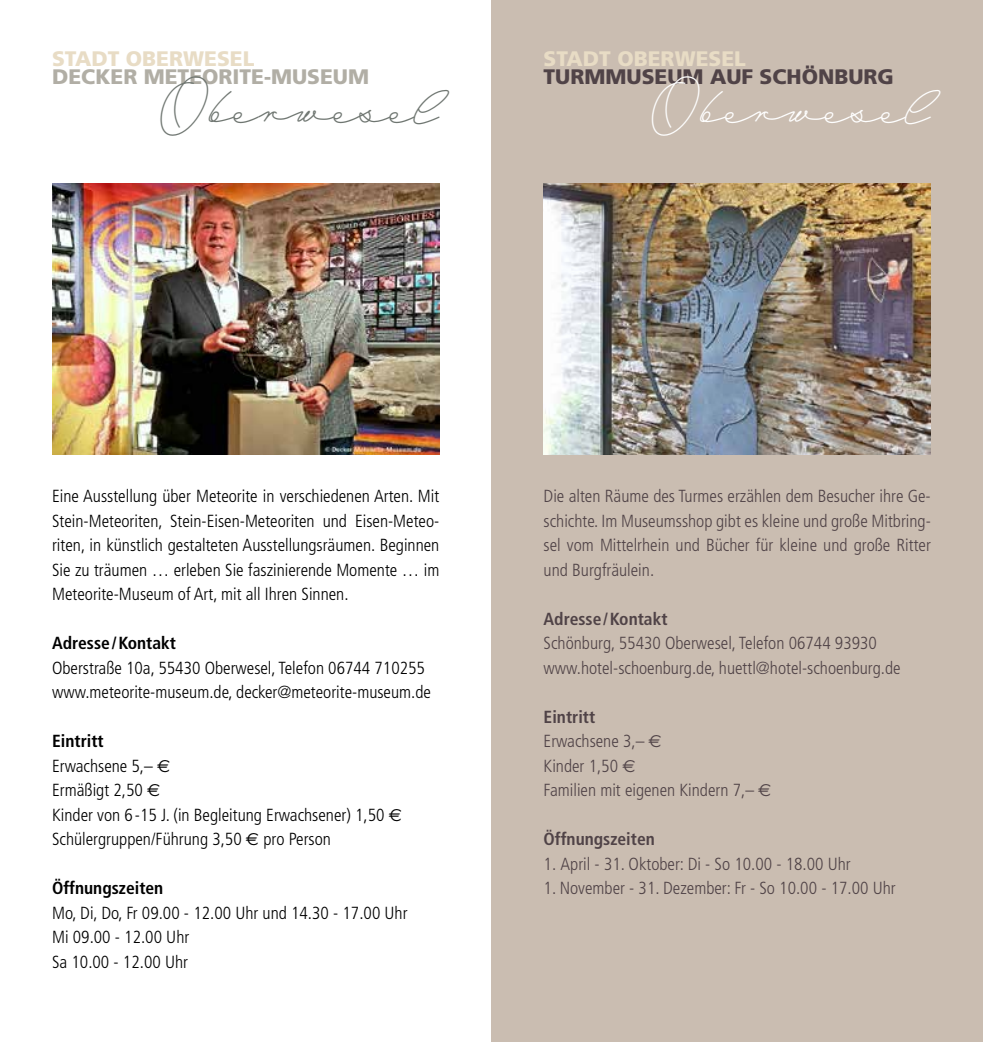
<style>
.page{position:relative;width:983px;height:1042px;background:#fff}
.page>*{position:absolute;margin:0;border:0;box-sizing:border-box;transform-origin:0 0}
.t1{font:47.77px "Mina";color:#6f7671}
.t2{font:47.77px "Mina";color:#fff}
.t3{font:900 21px "Frutiger";color:#e8dcc5}
.t4{font:900 21px "Frutiger";color:#b1aea5}
.t5{font:900 21px "Frutiger";color:#504347}
.t6{font:300 condensed 17.5px/24.5px "Frutiger";color:#000}
.t7{font:300 condensed 17.5px/24.5px "Frutiger";color:#504347}
.t8{font:700 condensed 17.5px "Frutiger";color:#000}
.t9{font:700 condensed 17.5px "Frutiger";color:#504347}
.s1{font-weight:700}
.s2{font-family:"Euro Sans";font-weight:400;font-stretch:normal}
</style>
<div class="page">
<div style="left:491px;top:0;width:491px;height:1042px;background:#cabdb1"></div>
<img style="left:52px;top:184px;width:387px;height:270px">
<img style="left:543px;top:184px;width:387px;height:270px">
<p class="t3" style="left:52px;top:46px;width:204px">STADT OBERWESEL</p>
<p class="t4" style="left:52px;top:64px;width:318px">DECKER METEORITE-MUSEUM</p>
<p class="t3" style="left:543px;top:46px;width:204px">STADT OBERWESEL</p>
<p class="t5" style="left:543px;top:64px;width:352px">TURMMUSEUM AUF SCHÖNBURG</p>
<h1 class="t1" style="left:155px;top:77px;width:286px">Oberwesel</h1>
<h1 class="t2" style="left:646px;top:77px;width:286px">Oberwesel</h1>
<p class="t6" style="left:52px;top:484px;width:388px;text-align:justify">Eine Ausstellung über Meteorite in verschiedenen Arten. Mit Stein-Meteoriten, Stein-Eisen-Meteoriten und Eisen-Meteo&shy;riten, in künstlich gestalteten Ausstellungsräumen. Beginnen Sie zu träumen … erleben Sie faszinierende Momente … im Meteorite-Museum of Art, mit all Ihren Sinnen.</p>
<p class="t8" style="left:52px;top:633px;width:125px">Adresse/Kontakt</p>
<p class="t6" style="left:52px;top:656px;width:380px">Oberstraße 10a, 55430 Oberwesel, Telefon 06744 710255 www.meteorite-museum.de, decker@meteorite-museum.de</p>
<p class="t6" style="left:52px;top:729px;width:351px"><span class="s1">Eintritt<br></span>Erwachsene 5,– <span class="s2">€<br></span>Ermäßigt 2,50 <span class="s2">€<br></span>Kinder von 6 -15 J. (in Begleitung Erwachsener) 1,50 <span class="s2">€<br></span>Schülergruppen/Führung 3,50 <span class="s2">€</span> pro Person</p>
<p class="t8" style="left:52px;top:878px;width:113px">Öffnungszeiten</p>
<p class="t6" style="left:52px;top:901px;width:357px">Mo, Di, Do, Fr 09.00 - 12.00 Uhr und 14.30 - 17.00 Uhr<br>Mi 09.00 - 12.00 Uhr<br>Sa 10.00 - 12.00 Uhr</p>
<p class="t7" style="left:543px;top:484px;width:388px;text-align:justify">Die alten Räume des Turmes erzählen dem Besucher ihre Ge&shy;schichte. Im Museumsshop gibt es kleine und große Mitbring&shy;sel vom Mittelrhein und Bücher für kleine und große Ritter und Burgfräulein.</p>
<p class="t9" style="left:543px;top:608px;width:125px">Adresse/Kontakt</p>
<p class="t7" style="left:543px;top:631px;width:358px">Schönburg, 55430 Oberwesel, Telefon 06744 93930 www.hotel-schoenburg.de, huettl@hotel-schoenburg.de</p>
<p class="t7" style="left:543px;top:705px;width:229px"><span class="s1">Eintritt<br></span>Erwachsene 3,– <span class="s2">€<br></span>Kinder 1,50 <span class="s2">€<br></span>Familien mit eigenen Kindern 7,– <span class="s2">€</span></p>
<p class="t9" style="left:543px;top:829px;width:113px">Öffnungszeiten</p>
<p class="t7" style="left:543px;top:852px;width:308px">1. April - 31. Oktober: Di - So 10.00 - 18.00 Uhr</p>
<p class="t7" style="left:543px;top:876px;width:353px">1. November - 31. Dezember: Fr - So 10.00 - 17.00 Uhr</p>
</div>
